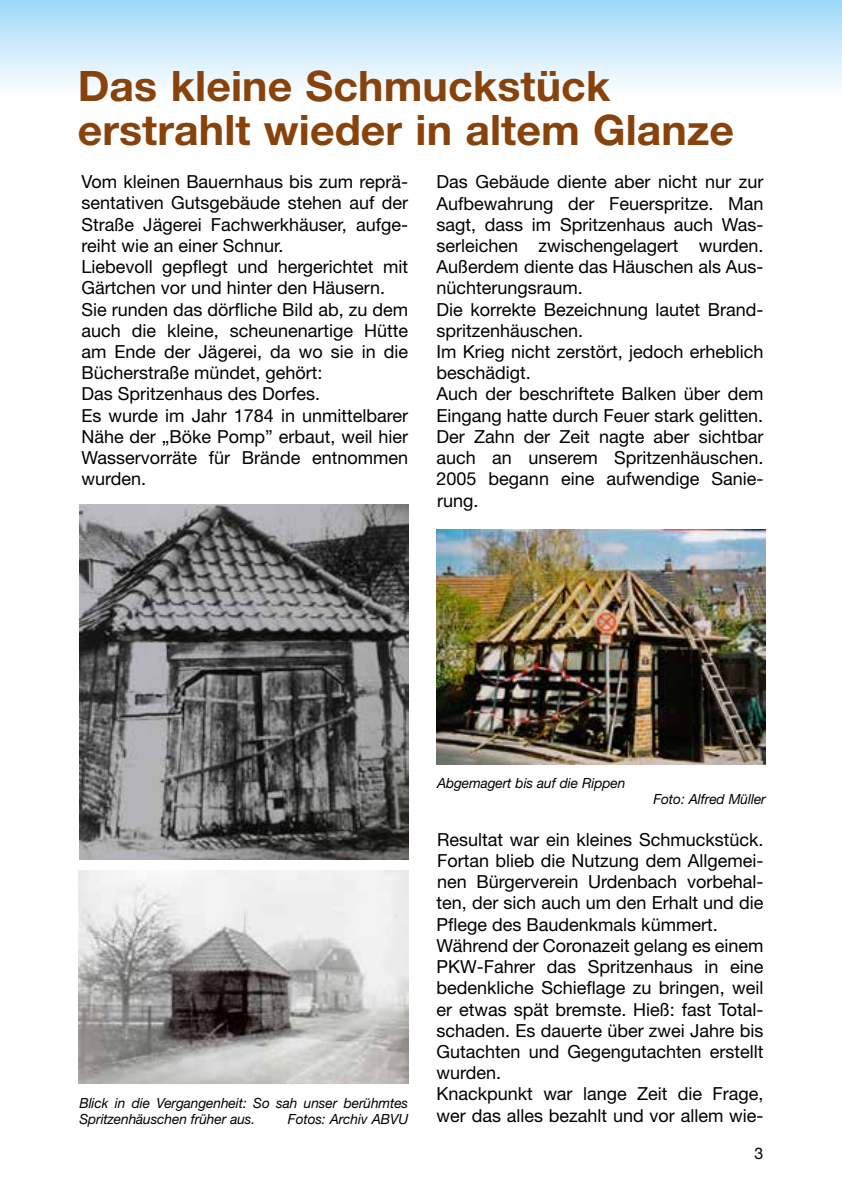
<style>
.page{position:relative;width:842px;height:1191px;background:#fff}
.page>*{position:absolute;margin:0;border:0;box-sizing:border-box;transform-origin:0 0}
.t1{font:700 42px/44px "Helvetica Neue LT Std";color:#87430b}
.t2{font:18px/21.2px "Helvetica Neue LT Std";color:#000}
.t3{font:16px "Helvetica Neue LT Std";color:#000}
.t4{font:italic 14px/16px "Helvetica Neue LT Std";letter-spacing:-.005em;color:#000}
</style>
<div class="page">
<div style="left:0;top:0;width:842px;height:96px;background:linear-gradient(to bottom,#9ed8f8,#fefeff)"></div>
<img style="left:79px;top:505px;width:330px;height:354px">
<img style="left:79px;top:870px;width:329px;height:213px">
<img style="left:437px;top:529px;width:329px;height:236px">
<h1 class="t1" style="left:78px;top:63px;width:658px">Das kleine Schmuckstück erstrahlt wieder in altem Glanze</h1>
<p class="t2" style="left:81px;top:171px;width:328px">Vom kleinen Bauernhaus bis zum reprä&shy;sentativen Gutsgebäude stehen auf der Straße Jägerei Fachwerkhäuser, aufge&shy;reiht wie an einer Schnur.<br>Liebevoll gepflegt und hergerichtet mit Gärtchen vor und hinter den Häusern.<br>Sie runden das dörfliche Bild ab, zu dem auch die kleine, scheunenartige Hütte am Ende der Jägerei, da wo sie in die Bücherstraße mündet, gehört:<br>Das Spritzenhaus des Dorfes.<br>Es wurde im Jahr 1784 in unmittelbarer Nähe der „Böke Pomp” erbaut, weil hier Wasservorräte für Brände entnommen wurden.</p>
<p class="t2" style="left:437px;top:171px;width:328px">Das Gebäude diente aber nicht nur zur<br>Aufbewahrung der Feuerspritze. Man sagt, dass im Spritzenhaus auch Was&shy;serleichen zwischengelagert wurden.<br>Außerdem diente das Häuschen als Aus&shy;nüchterungsraum.<br>Die korrekte Bezeichnung lautet Brand&shy;spritzenhäuschen.<br>Im Krieg nicht zerstört, jedoch erheblich beschädigt.<br>Auch der beschriftete Balken über dem<br>Eingang hatte durch Feuer stark gelitten.<br>Der Zahn der Zeit nagte aber sichtbar auch an unserem Spritzenhäuschen.<br>2005 begann eine aufwendige Sanie&shy;rung.</p>
<p class="t4" style="left:79px;top:1094px;width:330px">Blick in die Vergangenheit: So sah unser berühmtes<br>Spritzenhäuschen früher aus.</p>
<p class="t4" style="left:288px;top:1110px;width:122px">Fotos: Archiv ABVU</p>
<p class="t4" style="left:437px;top:775px;width:190px">Abgemagert bis auf die Rippen</p>
<p class="t4" style="left:653px;top:791px;width:114px">Foto: Alfred Müller</p>
<p class="t2" style="left:437px;top:828px;width:328px">Resultat war ein kleines Schmuckstück.<br>Fortan blieb die Nutzung dem Allgemei&shy;nen Bürgerverein Urdenbach vorbehal&shy;ten, der sich auch um den Erhalt und die Pflege des Baudenkmals kümmert.<br>Während der Coronazeit gelang es einem PKW-Fahrer das Spritzenhaus in eine bedenkliche Schieflage zu bringen, weil er etwas spät bremste. Hieß: fast Total&shy;schaden. Es dauerte über zwei Jahre bis Gutachten und Gegengutachten erstellt wurden.<br>Knackpunkt war lange Zeit die Frage, wer das alles bezahlt und vor allem wie-</p>
<p class="t3" style="left:754px;top:1143px;width:10px">3</p>
</div>
